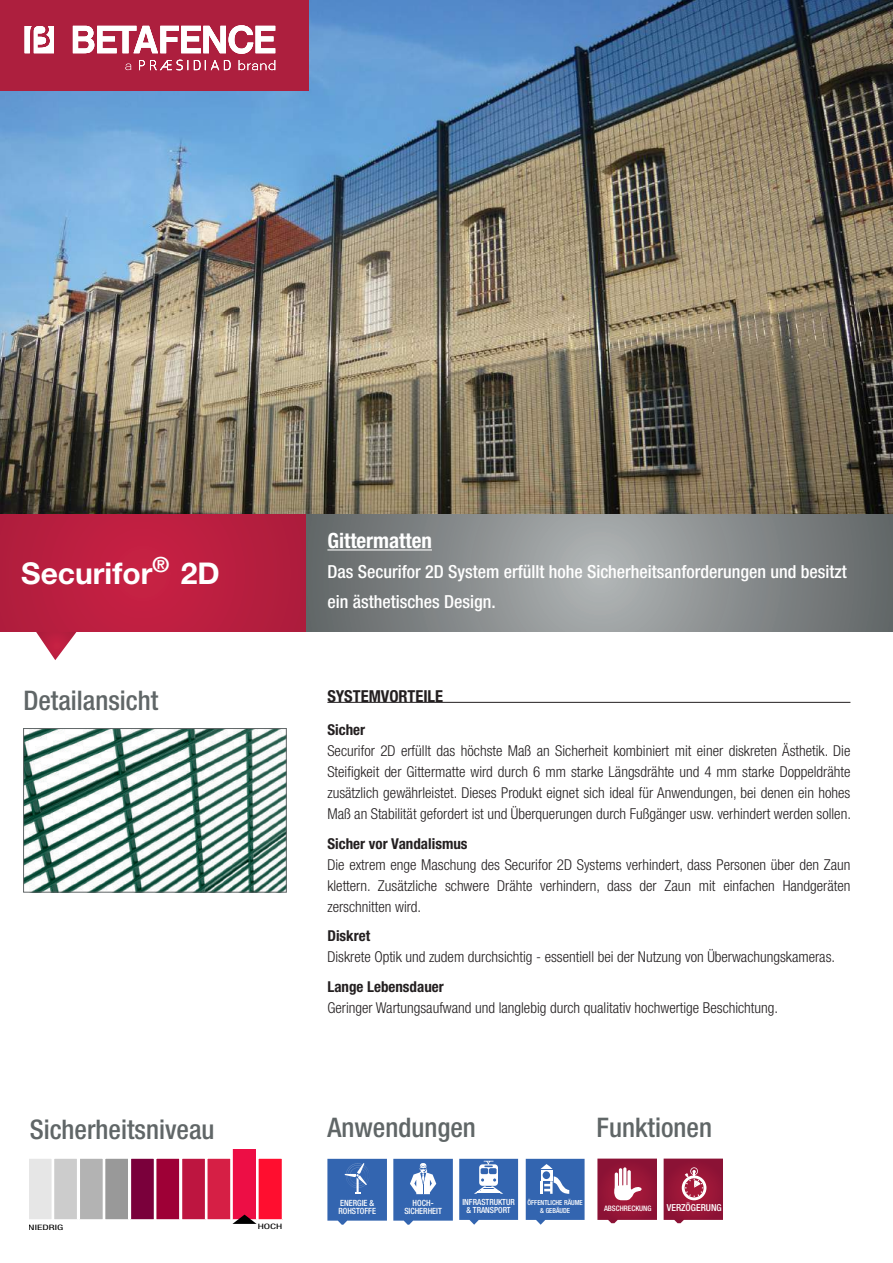
<style>
.page{position:relative;width:893px;height:1263px;background:#fff}
.page>*{position:absolute;margin:0;border:0;box-sizing:border-box;transform-origin:0 0}
.t1{font:700 30px "Helvetica Neue LT Std";color:#fff}
.t2{font:500 condensed 27px "Helvetica Neue";color:#606667}
.t3{font:500 condensed 27px "Helvetica Neue LT Std";color:#606667}
.t4{font:700 condensed 21px "Helvetica Neue";color:#fff}
.t5{font:500 condensed 18px/30px "Helvetica Neue";color:#fff}
.t6{font:700 condensed 16.5px "Helvetica Neue LT Std";color:#231f20}
.t7{font:300 condensed 15px/21px "Helvetica Neue LT Std";color:#231f20;text-align:justify}
.t8{font:700 condensed 15px "Helvetica Neue LT Std";color:#231f20}
.t9{font:500 condensed 9.75px "Helvetica Neue LT Std";color:#fff}
.t10{font:500 condensed 8.55px/7.6px "Helvetica Neue LT Std";color:#fff;scale:.96 1}
.t11{font:500 condensed 8.4px/7.5px "Helvetica Neue LT Std";color:#fff;text-align:center;scale:.96 1}
.t12{font:500 condensed 7.5px "Helvetica Neue LT Std";color:#fff}
.t13{font:condensed 7.5px "Helvetica Neue LT Std";color:#000;scale:1.53 1}
.t14{font:500 condensed 6.9px/7.5px "Helvetica Neue LT Std";color:#fff;text-align:center;scale:.96 1}
</style>
<div class="page">
<hr style="left:892px;top:1105px;width:1px;height:158px;background:#b4b8b8">
<img style="left:0;top:0;width:893px;height:514px">
<img style="left:25px;top:730px;width:260px;height:160px">
<div style="left:23px;top:728px;width:264px;height:164px;border:1px solid #606667"></div>
<svg style="left:35px;top:631px;width:43px;height:29px"></svg>
<div style="left:0;top:514px;width:306px;height:117px;background:#bb1e40"></div>
<svg style="left:306px;top:514px;width:587px;height:117px;background:#868a8b"></svg>
<hr style="left:327px;top:549px;width:105px;height:1px;background:#fff">
<hr style="left:327px;top:702px;width:523px;height:1px;background:#231f20">
<svg style="left:30px;top:1159px;width:22px;height:60px"></svg>
<div style="left:54px;top:1158px;width:24px;height:61px;background:#ccc"></div>
<div style="left:53px;top:1158px;width:25px;height:61px;border:1px solid #fff"></div>
<div style="left:79px;top:1158px;width:24px;height:61px;background:#b3b3b3"></div>
<div style="left:79px;top:1158px;width:24px;height:61px;border:1px solid #fff"></div>
<div style="left:105px;top:1158px;width:24px;height:61px;background:#999"></div>
<div style="left:105px;top:1158px;width:24px;height:61px;border:1px solid #fff"></div>
<div style="left:131px;top:1158px;width:23px;height:61px;background:#7a003b"></div>
<div style="left:130px;top:1158px;width:25px;height:61px;border:1px solid #fff"></div>
<div style="left:156px;top:1158px;width:24px;height:61px;background:#9e0036"></div>
<div style="left:156px;top:1158px;width:24px;height:61px;border:1px solid #fff"></div>
<div style="left:207px;top:1158px;width:24px;height:61px;background:#d61f45"></div>
<div style="left:207px;top:1158px;width:24px;height:61px;border:1px solid #fff"></div>
<div style="left:182px;top:1158px;width:23px;height:61px;background:#bd1540"></div>
<div style="left:181px;top:1158px;width:25px;height:61px;border:1px solid #fff"></div>
<div style="left:258px;top:1158px;width:24px;height:61px;background:#ff0e2f"></div>
<div style="left:258px;top:1158px;width:25px;height:61px;border:1px solid #fff"></div>
<svg style="left:232px;top:1149px;width:25px;height:75px;background:#e02251"></svg>
<svg style="left:597px;top:1158px;width:60px;height:65px;background:#a73f5b"></svg>
<svg style="left:664px;top:1158px;width:59px;height:65px;background:#a2314f"></svg>
<svg style="left:327px;top:1159px;width:60px;height:66px;background:#4774b7"></svg>
<svg style="left:393px;top:1159px;width:60px;height:66px;background:#5680bd"></svg>
<svg style="left:459px;top:1159px;width:59px;height:66px;background:#5780be"></svg>
<svg style="left:526px;top:1159px;width:59px;height:66px;background:#537dbc"></svg>
<div style="left:543px;top:1171px;width:7px;height:8px;background:#3365b0;border-radius:50%"></div>
<div style="left:0;top:0;width:308px;height:90px;background:#ad1f3e"></div>
<svg style="left:25px;top:26px;width:29px;height:28px"></svg>
<svg style="left:73px;top:25px;width:203px;height:45px"></svg>
<h1 class="t1" style="left:21px;top:554px;width:200px">Securifor<sup>®</sup> 2D</h1>
<h2 class="t2" style="left:23px;top:684px;width:136px">Detailansicht</h2>
<h3 class="t4" style="left:327px;top:528px;width:106px">Gittermatten</h3>
<p class="t5" style="left:327px;top:556px;width:521px">Das Securifor 2D System erfüllt hohe Sicherheitsanforderungen und besitzt ein ästhetisches Design.</p>
<p class="t6" style="left:327px;top:687px;width:117px">SYSTEMVORTEILE</p>
<p class="t8" style="left:327px;top:721px;width:39px">Sicher</p>
<p class="t7" style="left:327px;top:740px;width:525px">Securifor 2D erfüllt das höchste Maß an Sicherheit kombiniert mit einer diskreten Ästhetik. Die Steifigkeit der Gittermatte wird durch 6 mm starke Längsdrähte und 4 mm starke Doppeldrähte zusätzlich gewährleistet. Dieses Produkt eignet sich ideal für Anwendungen, bei denen ein hohes Maß an Stabilität gefordert ist und Überquerungen durch Fußgänger usw. verhindert werden sollen.</p>
<p class="t8" style="left:327px;top:834px;width:142px">Sicher vor Vandalismus</p>
<p class="t7" style="left:327px;top:854px;width:525px">Die extrem enge Maschung des Securifor 2D Systems verhindert, dass Personen über den Zaun klettern. Zusätzliche schwere Drähte verhindern, dass der Zaun mit einfachen Handgeräten zerschnitten wird.</p>
<p class="t8" style="left:327px;top:927px;width:44px">Diskret</p>
<p class="t7" style="left:327px;top:946px;width:509px">Diskrete Optik und zudem durchsichtig - essentiell bei der Nutzung von Überwachungskameras.</p>
<p class="t8" style="left:327px;top:977px;width:118px">Lange Lebensdauer</p>
<p class="t7" style="left:327px;top:997px;width:452px">Geringer Wartungsaufwand und langlebig durch qualitativ hochwertige Beschichtung.</p>
<h2 class="t2" style="left:30px;top:1113px;width:186px">Sicherheitsniveau</h2>
<h2 class="t3" style="left:597px;top:1111px;width:117px">Funktionen</h2>
<h2 class="t3" style="left:327px;top:1111px;width:150px">Anwendungen</h2>
<p class="t13" style="left:28px;top:1223px;width:24px">NIEDRIG</p>
<p class="t13" style="left:258px;top:1222px;width:18px">HOCH</p>
<p class="t10" style="left:338px;top:1199px;width:41px">ENERGIE &amp;<br>ROHSTOFFE</p>
<p class="t10" style="left:404px;top:1199px;width:41px;text-align:center">HOCH-<br>SICHERHEIT</p>
<p class="t11" style="left:462px;top:1198px;width:56px">INFRASTRUKTUR &amp; TRANSPORT</p>
<p class="t14" style="left:527px;top:1199px;width:59px">ÖFFENTLICHE RÄUME &amp; GEBÄUDE</p>
<p class="t12" style="left:604px;top:1204px;width:49px">ABSCHRECKUNG</p>
<p class="t9" style="left:667px;top:1202px;width:56px">VERZÖGERUNG</p>
</div>
